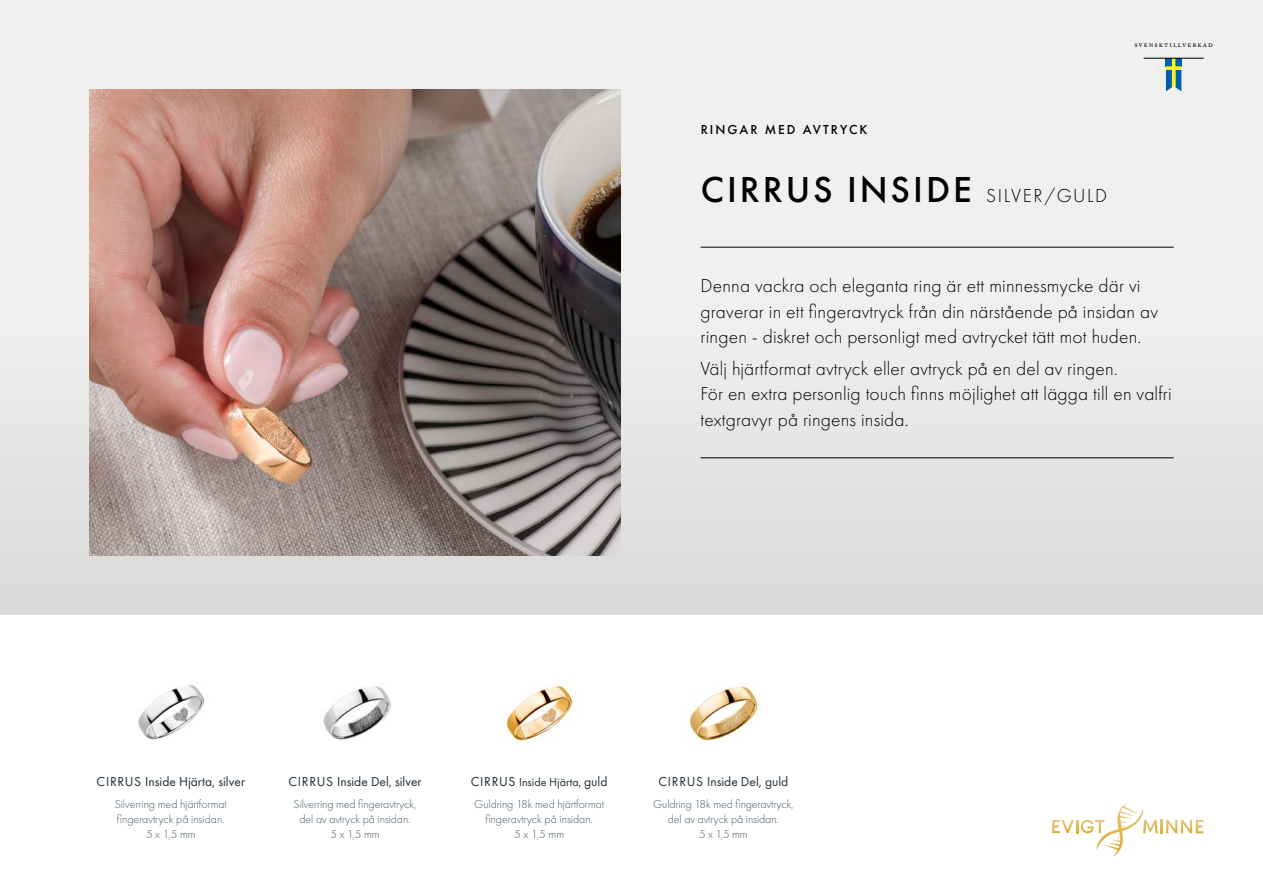
<style>
.page{position:relative;width:1263px;height:893px;background:#fff}
.page>*{position:absolute;margin:0;border:0;box-sizing:border-box;transform-origin:0 0}
.t1{font:500 37.5px "Futura PT";letter-spacing:.08em;color:#000}
.t2{font:300 19.5px/25.5px "Futura PT";letter-spacing:.01em;color:#000}
.t3{font:13.5px "Futura PT";color:#1f2e36}
.t4{font:500 13.5px "Futura PT";letter-spacing:.15em;color:#000}
.t5{font:300 12px/15px "Futura PT";letter-spacing:-.005em;color:#475a65;text-align:center}
.t6{font:7.95px "Adobe Caslon Pro";letter-spacing:.13em;color:#000}
.s1{font-weight:300;font-size:19.5px}
.s2{font-weight:400;font-size:13.5px;color:#1f2e36}
.s3{font-weight:400;color:#1f2e36}
</style>
<div class="page">
<div style="left:0;top:0;width:1263px;height:614px;background:linear-gradient(to bottom,#f6f5f5,#dedfdd)"></div>
<svg style="left:1052px;top:803px;width:151px;height:54px"></svg>
<svg style="left:1166px;top:59px;width:15px;height:32px"></svg>
<hr style="left:1143px;top:58px;width:61px;height:1px;background:#000">
<hr style="left:701px;top:247px;width:473px;height:1px;background:#000">
<hr style="left:701px;top:457px;width:473px;height:1px;background:#000">
<img style="left:89px;top:89px;width:532px;height:466px">
<img style="left:138px;top:685px;width:67px;height:55px">
<img style="left:323px;top:686px;width:68px;height:54px">
<img style="left:689px;top:686px;width:70px;height:55px">
<img style="left:506px;top:685px;width:67px;height:57px">
<p class="t6" style="left:1134px;top:40px;width:80px">svensktillverkad</p>
<p class="t4" style="left:701px;top:121px;width:168px">RINGAR MED AVTRYCK</p>
<h1 class="t1" style="left:701px;top:167px;width:408px">CIRRUS INSIDE <span class="s1">SILVER/GULD</span></h1>
<p class="t2" style="left:701px;top:273px;width:459px">Denna vackra och eleganta ring är ett minnessmycke där vi graverar in ett fingeravtryck från din närstående på insidan av ringen - diskret och personligt med avtrycket tätt mot huden.</p>
<p class="t2" style="left:701px;top:355px;width:472px">Välj hjärtformat avtryck eller avtryck på en del av ringen.<br>För en extra personlig touch finns möjlighet att lägga till en valfri textgravyr på ringens insida.</p>
<p class="t3" style="left:97px;top:774px;width:150px">CIRRUS Inside Hjärta, silver</p>
<p class="t5" style="left:115px;top:796px;width:114px">Silverring med hjärtformat fingeravtryck på insidan.<br>5 x 1,5 mm</p>
<p class="t3" style="left:288px;top:774px;width:135px">CIRRUS Inside Del, silver</p>
<p class="t5" style="left:294px;top:796px;width:124px">Silverring med fingeravtryck, del av avtryck på insidan.<br>5 x 1,5 mm</p>
<p class="t5" style="left:471px;top:772px;width:138px;line-height:21.5px;text-align:left"><span class="s2">CIRRUS</span> <span class="s3">Inside Hjärta,</span> <span class="s2">guld<br></span>Guldring 18k med hjärtformat</p>
<p class="t5" style="left:485px;top:811px;width:109px">fingeravtryck på insidan.<br>5 x 1,5 mm</p>
<p class="t3" style="left:658px;top:774px;width:131px">CIRRUS Inside Del, guld</p>
<p class="t5" style="left:653px;top:796px;width:142px">Guldring 18k med fingeravtryck, del av avtryck på insidan.<br>5 x 1,5 mm</p>
</div>
